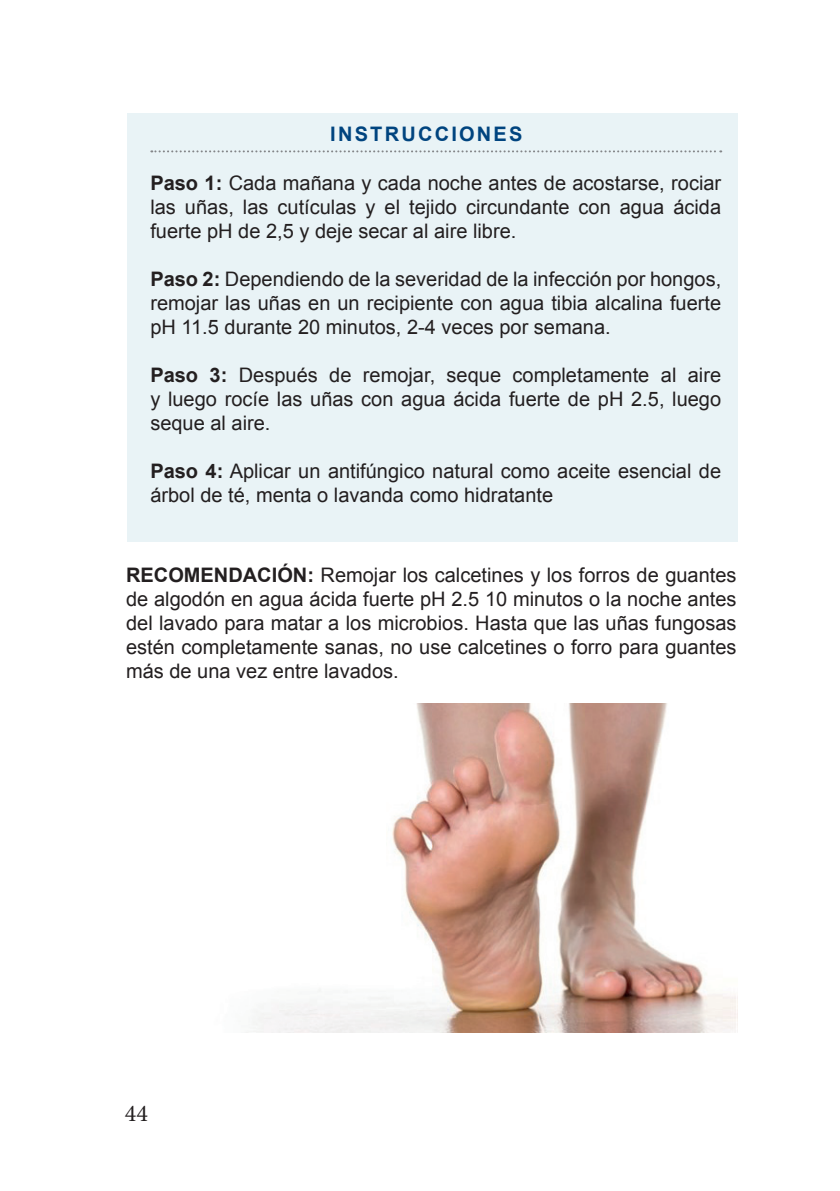
<style>
.page{position:relative;width:840px;height:1191px;background:#fff}
.page>*{position:absolute;margin:0;border:0;box-sizing:border-box;transform-origin:0 0}
.t1{font:24px "Minion Pro";color:#231f20}
.t2{font:20px/24px "Arial";color:#231f20;text-align:justify}
.t3{font:700 20px "Arial";letter-spacing:.11em;color:#00447f}
.s1{font-weight:700}
</style>
<div class="page">
<div style="left:127px;top:113px;width:610px;height:428px;background:#e9f3f6"></div>
<svg style="left:151px;top:150px;width:569px;height:2px"></svg>
<img style="left:253px;top:703px;width:484px;height:329px">
<p class="t3" style="left:330px;top:121px;width:193px">INSTRUCCIONES</p>
<p class="t2" style="left:150px;top:171px;width:572px"><span class="s1">Paso 1:</span> Cada mañana y cada noche antes de acostarse, rociar las uñas, las cutículas y el tejido circundante con agua ácida fuerte pH de 2,5 y deje secar al aire libre.</p>
<p class="t2" style="left:150px;top:267px;width:572px"><span class="s1">Paso 2:</span> Dependiendo de la severidad de la infección por hongos, remojar las uñas en un recipiente con agua tibia alcalina fuerte pH 11.5 durante 20 minutos, 2-4 veces por semana.</p>
<p class="t2" style="left:150px;top:363px;width:572px"><span class="s1">Paso 3:</span> Después de remojar, seque completamente al aire y luego rocíe las uñas con agua ácida fuerte de pH 2.5, luego seque al aire.</p>
<p class="t2" style="left:150px;top:459px;width:572px"><span class="s1">Paso 4:</span> Aplicar un antifúngico natural como aceite esencial de árbol de té, menta o lavanda como hidratante</p>
<p class="t2" style="left:126px;top:563px;width:611px"><span class="s1">RECOMENDACIÓN:</span> Remojar los calcetines y los forros de guantes de algodón en agua ácida fuerte pH 2.5 10 minutos o la noche antes del lavado para matar a los microbios. Hasta que las uñas fungosas estén completamente sanas, no use calcetines o forro para guantes más de una vez entre lavados.</p>
<p class="t1" style="left:125px;top:1096px;width:25px">44</p>
</div>
